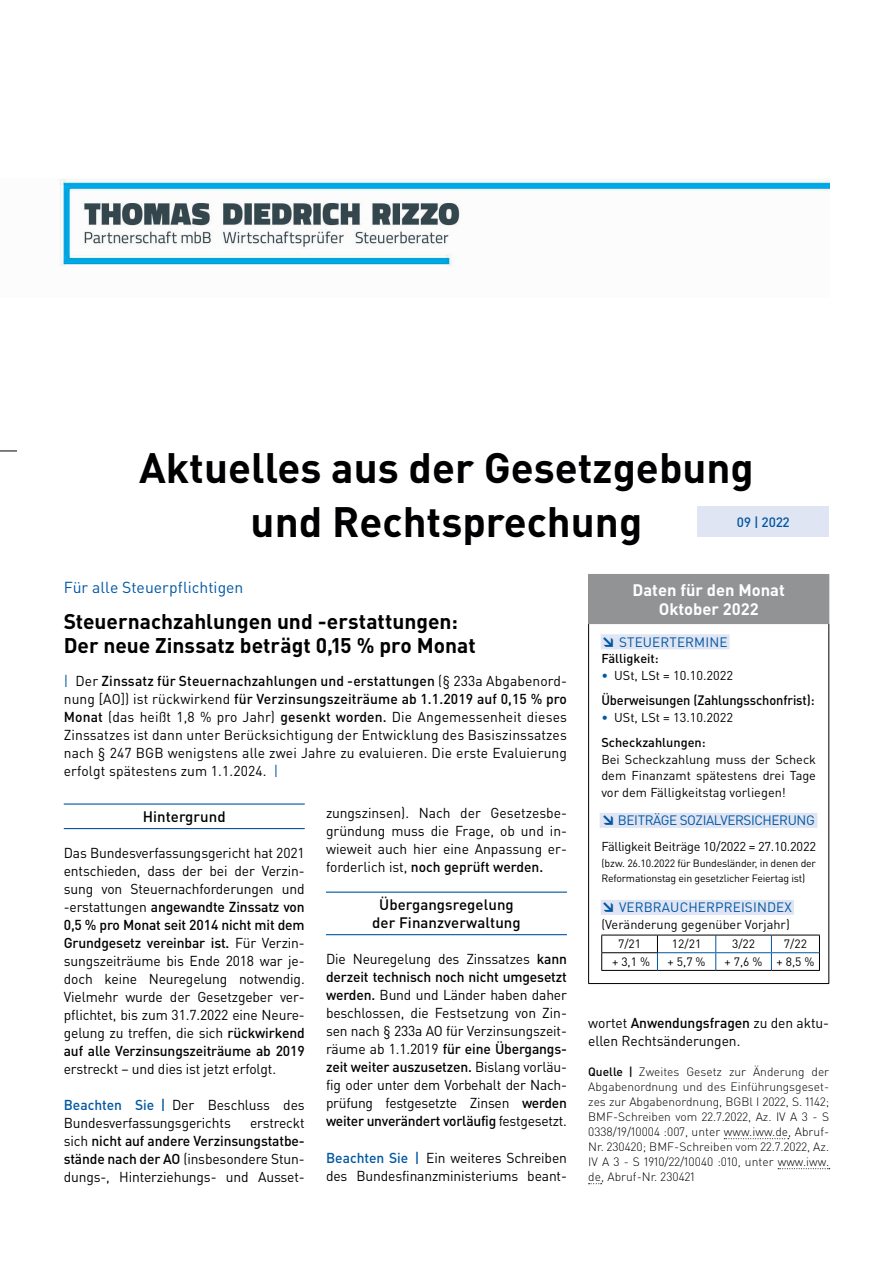
<style>
.page{position:relative;width:893px;height:1263px;background:#fff}
.page>*{position:absolute;margin:0;border:0;box-sizing:border-box;transform-origin:0 0}
.t1{font:700 42px/54px "DIN Pro";color:#000002;text-align:center}
.t2{font:700 21px/24px "DIN Pro";color:#000002}
.t3{font:700 16.5px/19.5px "DIN Pro";color:#fff;text-align:center}
.t4{font:15.75px "DIN Pro";color:#0157a2}
.t5{font:500 15px/18px "DIN Pro";letter-spacing:.005em;color:#000002;text-align:center}
.t6{font:14.25px/18px "DIN Pro";letter-spacing:-.01em;color:#000002;text-align:justify}
.t7{font:13.5px "DIN Pro";letter-spacing:.01em;color:#0157a2}
.t8{font:500 13.5px "DIN Pro";letter-spacing:-.005em;color:#000002;scale:.95 1}
.t9{font:13.5px "DIN Pro";letter-spacing:-.03em;color:#0157a2}
.t10{font:500 13.5px "DIN Pro";color:#0157a2}
.t11{font:12.75px/16.5px "DIN Pro";color:#000002}
.t12{font:12.75px "DIN Pro";letter-spacing:-.02em;color:#000002}
.t13{font:500 12.75px "DIN Pro";color:#000002}
.t14{font:300 12px/15px "DIN Pro";letter-spacing:.005em;color:#000002;text-align:justify}
.t15{font:12px "DIN Pro";color:#000002}
.t16{font:10.5px/15px "DIN Pro";letter-spacing:-.02em;color:#000002}
.s1{color:#0157a2}
.s2{font-weight:500}
.s3{font-weight:500;color:#0157a2}
.s4{font-weight:900}
</style>
<div class="page">
<svg style="left:0;top:451px;width:17px;height:1px"></svg>
<div style="left:697px;top:506px;width:132px;height:31px;background:#e0e5f3"></div>
<svg style="left:724px;top:1138px;width:65px;height:1px"></svg>
<svg style="left:778px;top:1168px;width:52px;height:1px"></svg>
<div style="left:589px;top:574px;width:240px;height:50px;background:#919394"></div>
<hr style="left:588px;top:624px;width:1px;height:359px;background:#000002">
<hr style="left:828px;top:624px;width:1px;height:359px;background:#000002">
<hr style="left:588px;top:983px;width:241px;height:1px;background:#000002">
<hr style="left:588px;top:574px;width:241px;height:1px;background:#919394">
<hr style="left:588px;top:575px;width:1px;height:48px;background:#919394">
<hr style="left:588px;top:623px;width:241px;height:1px;background:#919394">
<div style="left:601px;top:634px;width:129px;height:15px;background:#e0e5f3"></div>
<div style="left:600px;top:813px;width:217px;height:15px;background:#e0e5f3"></div>
<div style="left:601px;top:900px;width:193px;height:15px;background:#e0e5f3"></div>
<hr style="left:601px;top:970px;width:56px;height:1px;background:#000002">
<hr style="left:657px;top:970px;width:59px;height:1px;background:#000002">
<hr style="left:716px;top:970px;width:55px;height:1px;background:#000002">
<hr style="left:771px;top:970px;width:49px;height:1px;background:#000002">
<svg style="left:601px;top:935px;width:219px;height:35px"></svg>
<hr style="left:601px;top:952px;width:57px;height:1px;background:#000002">
<hr style="left:64px;top:803px;width:241px;height:2px;background:#0157a2">
<hr style="left:64px;top:828px;width:241px;height:1px;background:#0157a2">
<hr style="left:326px;top:891px;width:241px;height:2px;background:#0157a2">
<hr style="left:326px;top:934px;width:241px;height:1px;background:#0157a2">
<img style="left:59px;top:179px;width:770px;height:87px">
<h1 class="t1" style="left:139px;top:439px;width:616px">Aktuelles aus der Gesetzgebung und Rechtsprechung</h1>
<p class="t10" style="left:737px;top:513px;width:54px">09 | 2022</p>
<p class="t4" style="left:64px;top:577px;width:181px">Für alle Steuerpflichtigen</p>
<h2 class="t2" style="left:64px;top:609px;width:414px">Steuernachzahlungen und -erstattungen:<br>Der neue Zinssatz beträgt 0,15 % pro Monat</h2>
<p class="t6" style="left:64px;top:672px;width:505px"><span class="s1">|</span> Der <span class="s2">Zinssatz für Steuernachzahlungen und -erstattungen</span> (§ 233a Abgabenord&shy;nung [AO]) ist rückwirkend <span class="s2">für Verzinsungszeiträume ab 1.1.2019 auf 0,15 % pro Monat</span> (das heißt 1,8 % pro Jahr) <span class="s2">gesenkt worden.</span> Die Angemessenheit dieses Zinssatzes ist dann unter Berücksichtigung der Entwicklung des Basiszinssatzes nach § 247 BGB wenigstens alle zwei Jahre zu evaluieren. Die erste Evaluierung erfolgt spätestens zum 1.1.2024. <span class="s1">|</span></p>
<p class="t5" style="left:143px;top:806px;width:85px">Hintergrund</p>
<p class="t6" style="left:64px;top:843px;width:242px">Das Bundesverfassungsgericht hat 2021 entschieden, dass der bei der Verzin&shy;sung von Steuernachforderungen und -erstattungen <span class="s2">angewandte Zinssatz von 0,5 % pro Monat seit 2014 nicht mit dem Grundgesetz vereinbar ist.</span> Für Verzin&shy;sungszeiträume bis Ende 2018 war je&shy;doch keine Neuregelung notwendig.<br>Vielmehr wurde der Gesetzgeber ver&shy;pflichtet, bis zum 31.7.2022 eine Neure&shy;gelung zu treffen, die sich <span class="s2">rückwirkend auf alle Verzinsungszeiträume ab 2019</span></p>
<p class="t6" style="left:64px;top:1059px;width:214px">erstreckt – und dies ist jetzt erfolgt.</p>
<p class="t6" style="left:64px;top:1095px;width:242px"><span class="s3">Beachten Sie |</span> Der Beschluss des<br>Bundesverfassungsgerichts</p>
<p class="t6" style="left:326px;top:803px;width:242px">zungszinsen). Nach der Gesetzesbe&shy;gründung muss die Frage, ob und in&shy;wieweit auch hier eine Anpassung er&shy;forderlich ist, <span class="s2">noch geprüft werden.</span></p>
<p class="t5" style="left:372px;top:895px;width:150px">Übergangsregelung der Finanzverwaltung</p>
<p class="t6" style="left:326px;top:949px;width:242px">Die Neuregelung des Zinssatzes <span class="s2">kann derzeit technisch noch nicht umgesetzt werden.</span> Bund und Länder haben daher beschlossen, die Festsetzung von Zin&shy;sen nach § 233a AO für Verzinsungszeit&shy;räume ab 1.1.2019 <span class="s2">für eine Übergangs&shy;zeit weiter auszusetzen.</span> Bislang vorläu&shy;fig oder unter dem Vorbehalt der Nach&shy;prüfung festgesetzte Zinsen <span class="s2">werden weiter unverändert vorläufig</span> festgesetzt.</p>
<p class="t6" style="left:326px;top:1148px;width:242px"><span class="s3">Beachten Sie |</span> Ein weiteres Schreiben des Bundesfinanzministeriums beant-</p>
<p class="t6" style="left:64px;top:1113px;width:242px;text-indent:186px">erstreckt sich <span class="s2">nicht auf andere Verzinsungstatbe&shy;stände nach der AO</span> (insbesondere Stun&shy;dungs-, Hinterziehungs- und Ausset-</p>
<p class="t3" style="left:633px;top:579px;width:154px">Daten für den Monat<br>Oktober 2022</p>
<p class="t7" style="left:601px;top:633px;width:128px"><span class="s4">↘</span> STEUERTERMINE</p>
<p class="t13" style="left:601px;top:650px;width:59px">Fälligkeit:</p>
<p class="t11" style="left:601px;top:666px;width:133px"><span class="s1">•</span> USt, LSt = 10.10.2022</p>
<p class="t8" style="left:601px;top:691px;width:226px">Überweisungen (Zahlungsschonfrist):</p>
<p class="t11" style="left:601px;top:704px;width:133px;line-height:25.5px"><span class="s1">•</span> USt, LSt = 13.10.2022<br><span class="s2">Scheckzahlungen:</span></p>
<p class="t11" style="left:601px;top:750px;width:216px;text-align:justify">Bei Scheckzahlung muss der Scheck dem Finanzamt spätestens drei Tage vor dem Fälligkeitstag vorliegen!</p>
<p class="t9" style="left:601px;top:811px;width:215px"><span class="s4">↘</span> BEITRÄGE SOZIALVERSICHERUNG</p>
<p class="t12" style="left:601px;top:837px;width:216px">Fälligkeit Beiträge 10/2022 = 27.10.2022</p>
<p class="t16" style="left:601px;top:855px;width:216px">(bzw. 26.10.2022 für Bundesländer, in denen der<br>Reformationstag ein gesetzlicher Feiertag ist)</p>
<p class="t7" style="left:601px;top:898px;width:192px"><span class="s4">↘</span> VERBRAUCHERPREISINDEX</p>
<p class="t11" style="left:601px;top:915px;width:190px">(Veränderung gegenüber Vorjahr)</p>
<p class="t15" style="left:618px;top:936px;width:25px">7/21</p>
<p class="t15" style="left:672px;top:936px;width:31px">12/21</p>
<p class="t15" style="left:732px;top:936px;width:25px">3/22</p>
<p class="t15" style="left:784px;top:936px;width:25px">7/22</p>
<p class="t15" style="left:612px;top:954px;width:39px">+ 3,1 %</p>
<p class="t15" style="left:668px;top:954px;width:39px">+ 5,7 %</p>
<p class="t15" style="left:725px;top:954px;width:91px">+ 7,6 % + 8,5 %</p>
<p class="t6" style="left:588px;top:1013px;width:242px">wortet <span class="s2">Anwendungsfragen</span> zu den aktu&shy;ellen Rechtsänderungen.</p>
<p class="t14" style="left:588px;top:1063px;width:242px"><span class="s2">Quelle |</span> Zweites Gesetz zur Änderung der Abgabenordnung und des Einführungsgeset&shy;zes zur Abgabenordnung, BGBl I 2022, S. 1142; BMF-Schreiben vom 22.7.2022, Az. IV A 3 - S 0338/19/10004 :007, unter www.iww.de, Abruf-Nr. 230420; BMF-Schreiben vom 22.7.2022, Az.<br>IV A 3 - S 1910/22/10040 :010, unter www.iww. de, Abruf-Nr. 230421</p>
</div>
